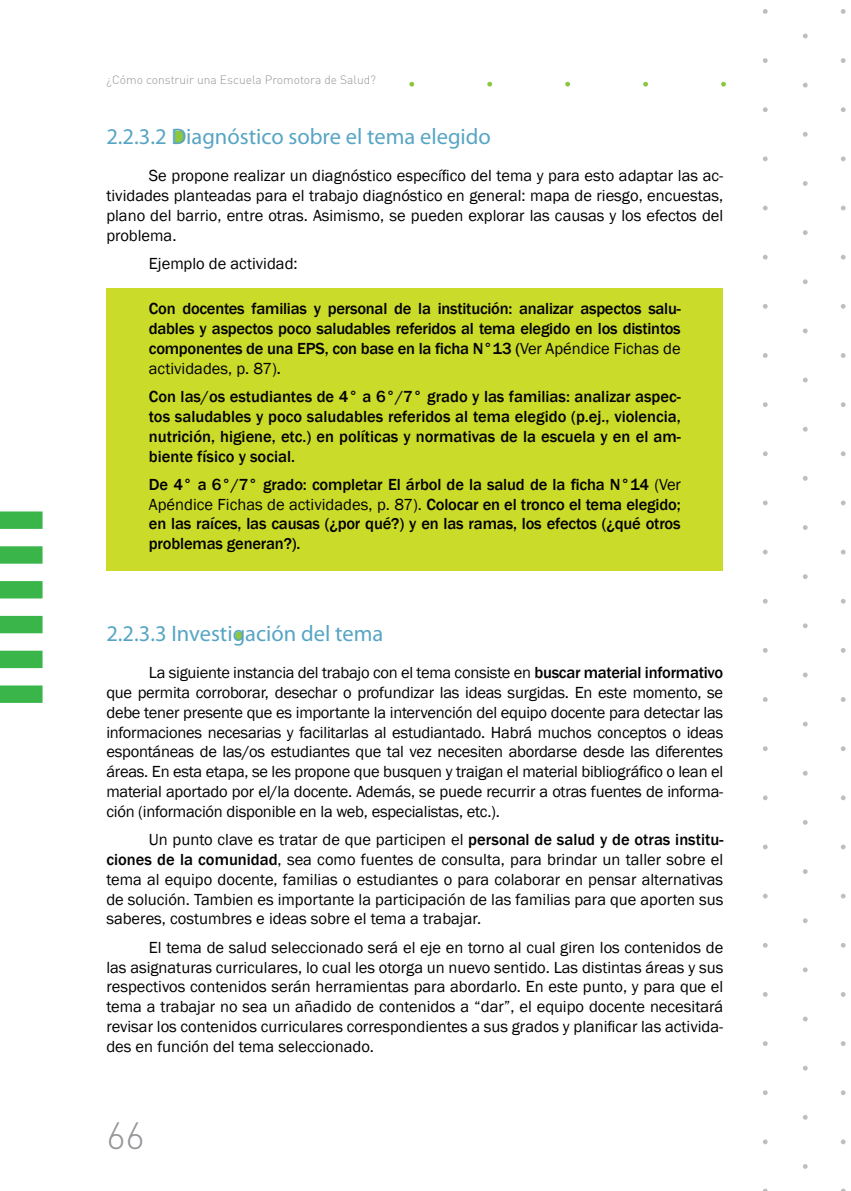
<style>
.page{position:relative;width:851px;height:1191px;background:#fff}
.page>*{position:absolute;margin:0;border:0;box-sizing:border-box;transform-origin:0 0}
.t1{font:300 37.5px "DIN Pro";color:#939598}
.t2{font:22.5px "Myriad Pro";color:#57a5c4}
.t3{font:16.5px/19.8px "Franklin Gothic";color:#000;text-align:justify}
.t4{font:500 16.5px/19.8px "Franklin Gothic";letter-spacing:-.01em;color:#000;text-align:justify}
.t5{font:300 12px "DIN Pro";color:#939598}
.s1{font-weight:400}
.s2{font-weight:500}
</style>
<div class="page">
<svg style="left:721px;top:82px;width:4px;height:5px"></svg>
<svg style="left:643px;top:82px;width:5px;height:5px"></svg>
<svg style="left:565px;top:82px;width:5px;height:5px"></svg>
<svg style="left:487px;top:82px;width:5px;height:5px"></svg>
<svg style="left:409px;top:82px;width:5px;height:5px"></svg>
<div style="left:106px;top:288px;width:617px;height:282px;background:#cbdb2a"></div>
<svg style="left:175px;top:130px;width:10px;height:14px"></svg>
<div style="left:235px;top:631px;width:8px;height:9px;background:#8dc63f;border-radius:50%"></div>
<svg style="left:0;top:511px;width:43px;height:192px"></svg>
<svg style="left:840px;top:9px;width:5px;height:5px"></svg>
<svg style="left:763px;top:9px;width:4px;height:5px"></svg>
<svg style="left:803px;top:34px;width:4px;height:4px"></svg>
<svg style="left:840px;top:58px;width:5px;height:5px"></svg>
<svg style="left:763px;top:58px;width:4px;height:5px"></svg>
<svg style="left:803px;top:83px;width:4px;height:5px"></svg>
<svg style="left:840px;top:107px;width:5px;height:5px"></svg>
<svg style="left:763px;top:107px;width:4px;height:5px"></svg>
<svg style="left:803px;top:132px;width:4px;height:5px"></svg>
<svg style="left:841px;top:156px;width:4px;height:5px"></svg>
<svg style="left:763px;top:156px;width:4px;height:5px"></svg>
<svg style="left:803px;top:181px;width:4px;height:5px"></svg>
<svg style="left:841px;top:206px;width:4px;height:4px"></svg>
<svg style="left:763px;top:206px;width:4px;height:4px"></svg>
<svg style="left:803px;top:230px;width:4px;height:5px"></svg>
<svg style="left:840px;top:255px;width:5px;height:4px"></svg>
<svg style="left:763px;top:255px;width:4px;height:4px"></svg>
<svg style="left:803px;top:279px;width:4px;height:5px"></svg>
<svg style="left:840px;top:304px;width:5px;height:5px"></svg>
<svg style="left:763px;top:304px;width:4px;height:5px"></svg>
<svg style="left:803px;top:328px;width:4px;height:5px"></svg>
<svg style="left:840px;top:353px;width:5px;height:5px"></svg>
<svg style="left:763px;top:353px;width:4px;height:5px"></svg>
<svg style="left:803px;top:378px;width:4px;height:4px"></svg>
<svg style="left:840px;top:402px;width:5px;height:5px"></svg>
<svg style="left:763px;top:402px;width:4px;height:5px"></svg>
<svg style="left:803px;top:427px;width:4px;height:4px"></svg>
<svg style="left:840px;top:451px;width:5px;height:5px"></svg>
<svg style="left:763px;top:451px;width:4px;height:5px"></svg>
<svg style="left:803px;top:476px;width:4px;height:5px"></svg>
<svg style="left:841px;top:500px;width:4px;height:5px"></svg>
<svg style="left:763px;top:500px;width:4px;height:5px"></svg>
<svg style="left:803px;top:525px;width:4px;height:5px"></svg>
<svg style="left:841px;top:549px;width:4px;height:5px"></svg>
<svg style="left:763px;top:549px;width:4px;height:5px"></svg>
<svg style="left:803px;top:574px;width:4px;height:5px"></svg>
<svg style="left:840px;top:599px;width:5px;height:4px"></svg>
<svg style="left:763px;top:599px;width:4px;height:4px"></svg>
<svg style="left:803px;top:623px;width:4px;height:5px"></svg>
<svg style="left:840px;top:648px;width:5px;height:5px"></svg>
<svg style="left:763px;top:648px;width:4px;height:5px"></svg>
<svg style="left:803px;top:672px;width:4px;height:5px"></svg>
<svg style="left:840px;top:697px;width:5px;height:5px"></svg>
<svg style="left:763px;top:697px;width:4px;height:5px"></svg>
<svg style="left:803px;top:721px;width:4px;height:5px"></svg>
<svg style="left:840px;top:746px;width:5px;height:5px"></svg>
<svg style="left:763px;top:746px;width:4px;height:5px"></svg>
<svg style="left:803px;top:771px;width:4px;height:4px"></svg>
<svg style="left:840px;top:795px;width:5px;height:5px"></svg>
<svg style="left:763px;top:795px;width:4px;height:5px"></svg>
<svg style="left:803px;top:820px;width:4px;height:5px"></svg>
<svg style="left:841px;top:844px;width:4px;height:5px"></svg>
<svg style="left:763px;top:844px;width:4px;height:5px"></svg>
<svg style="left:803px;top:869px;width:4px;height:5px"></svg>
<svg style="left:841px;top:893px;width:4px;height:5px"></svg>
<svg style="left:763px;top:893px;width:4px;height:5px"></svg>
<svg style="left:803px;top:918px;width:4px;height:5px"></svg>
<svg style="left:840px;top:943px;width:5px;height:4px"></svg>
<svg style="left:763px;top:943px;width:4px;height:4px"></svg>
<svg style="left:803px;top:967px;width:4px;height:5px"></svg>
<svg style="left:840px;top:992px;width:5px;height:4px"></svg>
<svg style="left:763px;top:992px;width:4px;height:4px"></svg>
<svg style="left:803px;top:1016px;width:4px;height:5px"></svg>
<svg style="left:840px;top:1041px;width:5px;height:5px"></svg>
<svg style="left:763px;top:1041px;width:4px;height:5px"></svg>
<svg style="left:803px;top:1065px;width:4px;height:5px"></svg>
<svg style="left:840px;top:1090px;width:5px;height:5px"></svg>
<svg style="left:763px;top:1090px;width:4px;height:5px"></svg>
<svg style="left:803px;top:1115px;width:4px;height:4px"></svg>
<svg style="left:841px;top:1139px;width:4px;height:5px"></svg>
<svg style="left:763px;top:1139px;width:4px;height:5px"></svg>
<svg style="left:803px;top:1164px;width:4px;height:4px"></svg>
<p class="t5" style="left:106px;top:71px;width:271px">¿Cómo construir una Escuela Promotora de Salud?</p>
<h2 class="t2" style="left:106px;top:123px;width:386px">2.2.3.2 Diagnóstico sobre el tema elegido</h2>
<p class="t3" style="left:106px;top:166px;width:618px;text-indent:43px">Se propone realizar un diagnóstico específico del tema y para esto adaptar las ac&shy;tividades planteadas para el trabajo diagnóstico en general: mapa de riesgo, encuestas, plano del barrio, entre otras. Asimismo, se pueden explorar las causas y los efectos del problema.</p>
<p class="t3" style="left:149px;top:254px;width:150px">Ejemplo de actividad:</p>
<p class="t4" style="left:149px;top:299px;width:533px">Con docentes familias y personal de la institución: analizar aspectos salu&shy;dables y aspectos poco saludables referidos al tema elegido en los distintos componentes de una EPS, con base en la ficha N°13 (<span class="s1">Ver Apéndice Fichas de actividades, p. 87)</span>.</p>
<p class="t4" style="left:149px;top:387px;width:533px">Con las/os estudiantes de 4° a 6°/7° grado y las familias: analizar aspec&shy;tos saludables y poco saludables referidos al tema elegido (p.ej., violencia, nutrición, higiene, etc.) en políticas y normativas de la escuela y en el am&shy;biente físico y social.</p>
<p class="t4" style="left:149px;top:474px;width:533px">De 4° a 6°/7° grado: completar El árbol de la salud de la ficha N°14 <span class="s1">(Ver Apéndice Fichas de actividades, p. 87).</span> Colocar en el tronco el tema elegido; en las raíces, las causas (¿por qué?) y en las ramas, los efectos (¿qué otros problemas generan?).</p>
<h2 class="t2" style="left:106px;top:620px;width:278px">2.2.3.3 Investigación del tema</h2>
<p class="t3" style="left:106px;top:663px;width:618px;text-indent:43px">La siguiente instancia del trabajo con el tema consiste en <span class="s2">buscar material informativo </span>que permita corroborar, desechar o profundizar las ideas surgidas. En este momento, se debe tener presente que es importante la intervención del equipo docente para detectar las informaciones necesarias y facilitarlas al estudiantado. Habrá muchos conceptos o ideas espontáneas de las/os estudiantes que tal vez necesiten abordarse desde las diferentes áreas. En esta etapa, se les propone que busquen y traigan el material bibliográfico o lean el material aportado por el/la docente. Además, se puede recurrir a otras fuentes de informa&shy;ción (información disponible en la web, especialistas, etc.).</p>
<p class="t3" style="left:106px;top:830px;width:618px;text-indent:43px">Un punto clave es tratar de que participen el <span class="s2">personal de salud y de otras institu&shy;ciones de la comunidad</span>, sea como fuentes de consulta, para brindar un taller sobre el tema al equipo docente, familias o estudiantes o para colaborar en pensar alternativas de solución. Tambien es importante la participación de las familias para que aporten sus saberes, costumbres e ideas sobre el tema a trabajar.</p>
<p class="t3" style="left:106px;top:937px;width:618px;text-indent:43px">El tema de salud seleccionado será el eje en torno al cual giren los contenidos de las asignaturas curriculares, lo cual les otorga un nuevo sentido. Las distintas áreas y sus respectivos contenidos serán herramientas para abordarlo. En este punto, y para que el tema a trabajar no sea un añadido de contenidos a “dar”, el equipo docente necesitará revisar los contenidos curriculares correspondientes a sus grados y planificar las activida&shy;des en función del tema seleccionado.</p>
<h1 class="t1" style="left:106px;top:1109px;width:40px">66</h1>
</div>
